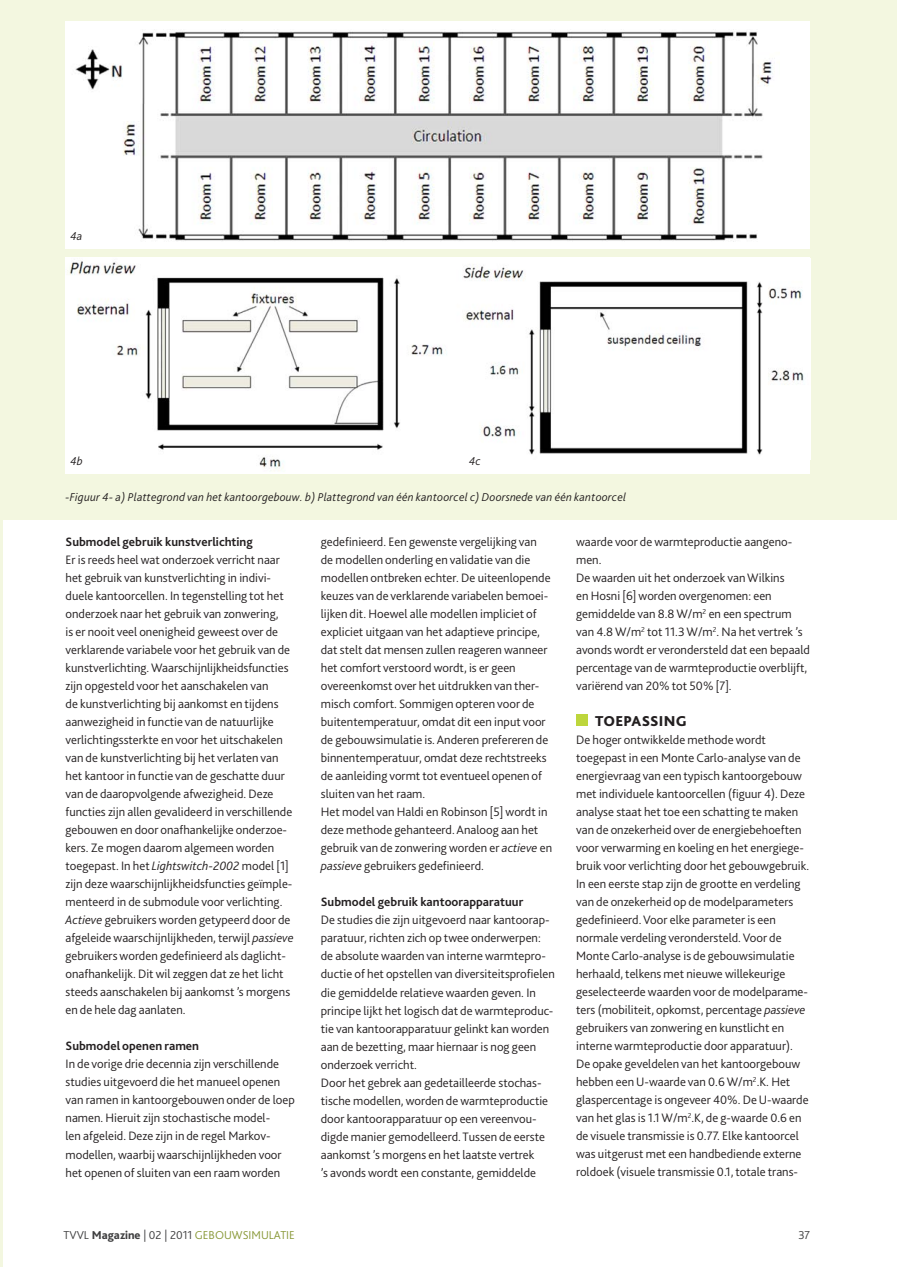
<style>
.page{position:relative;width:897px;height:1267px;background:#fff}
.page>*{position:absolute;margin:0;border:0;box-sizing:border-box;transform-origin:0 0}
.t1{font:800 15px "Bliss 2";letter-spacing:.015em;color:#231f20}
.t2{font:300 12.75px/18px "Bliss 2";color:#231f20}
.t3{font:700 12.75px "Bliss 2";color:#231f20}
.t4{font:italic 300 12px "Bliss 2";letter-spacing:.01em;color:#231f20}
.t5{font:300 12px "Bliss 2";color:#879735}
.t6{font:300 12px "Bliss 2";color:#3e3e3f}
.s1{font-style:italic}
.s2{color:#3e3e3f}
.s3{font-weight:800;color:#3e3e3f}
</style>
<div class="page">
<div style="left:3px;top:0;width:893px;height:519px;background:#f3f7e0"></div>
<hr style="left:0;top:0;width:3px;height:1266px;background:#f3f7e0">
<div style="left:576px;top:714px;width:11px;height:12px;background:#bdd63c"></div>
<div style="left:66px;top:21px;width:744px;height:228px;background:#fff"></div>
<img style="left:75px;top:29px;width:698px;height:213px">
<img style="left:66px;top:258px;width:382px;height:215px">
<div style="left:448px;top:258px;width:362px;height:216px;background:#fff"></div>
<img style="left:463px;top:264px;width:341px;height:191px">
<p class="t4" style="left:70px;top:231px;width:14px">4a</p>
<p class="t4" style="left:70px;top:456px;width:14px">4b</p>
<p class="t4" style="left:468px;top:456px;width:14px">4c</p>
<p class="t4" style="left:66px;top:492px;width:562px">-Figuur 4- a) Plattegrond van het kantoorgebouw. b) Plattegrond van één kantoorcel c) Doorsnede van één kantoorcel</p>
<p class="t3" style="left:66px;top:537px;width:189px">Submodel gebruik kunstverlichting</p>
<p class="t2" style="left:66px;top:551px;width:229px">Er is reeds heel wat onderzoek verricht naar het gebruik van kunstverlichting in indivi&shy;duele kantoorcellen. In tegenstelling tot het onderzoek naar het gebruik van zonwering,<br>is er nooit veel onenigheid geweest over de verklarende variabele voor het gebruik van de kunstverlichting. Waarschijnlijkheidsfuncties zijn opgesteld voor het aanschakelen van<br>de kunstverlichting bij aankomst en tijdens aanwezigheid in functie van de natuurlijke verlichtingssterkte en voor het uitschakelen van de kunstverlichting bij het verlaten van het kantoor in functie van de geschatte duur van de daaropvolgende afwezigheid. Deze functies zijn allen gevalideerd in verschillende gebouwen en door onafhankelijke onderzoe&shy;kers. Ze mogen daarom algemeen worden toegepast. In het <span class="s1">Lightswitch-2002</span> model [1] zijn deze waarschijnlijkheidsfuncties geïmple&shy;menteerd in de submodule voor verlichting.<br><span class="s1">Actieve</span> gebruikers worden getypeerd door de afgeleide waarschijnlijkheden, terwijl <span class="s1">passieve </span>gebruikers worden gedefinieerd als daglicht&shy;onafhankelijk. Dit wil zeggen dat ze het licht steeds aanschakelen bij aankomst ’s morgens en de hele dag aanlaten.</p>
<p class="t3" style="left:66px;top:1041px;width:135px">Submodel openen ramen</p>
<p class="t2" style="left:66px;top:1055px;width:231px">In de vorige drie decennia zijn verschillende studies uitgevoerd die het manueel openen van ramen in kantoorgebouwen onder de loep namen. Hieruit zijn stochastische model-<br>len afgeleid. Deze zijn in de regel Markov&shy;modellen, waarbij waarschijnlijkheden voor het openen of sluiten van een raam worden</p>
<p class="t2" style="left:321px;top:533px;width:233px">gedefinieerd. Een gewenste vergelijking van de modellen onderling en validatie van die modellen ontbreken echter. De uiteenlopende keuzes van de verklarende variabelen bemoei&shy;lijken dit. Hoewel alle modellen impliciet of expliciet uitgaan van het adaptieve principe, dat stelt dat mensen zullen reageren wanneer het comfort verstoord wordt, is er geen overeenkomst over het uitdrukken van ther&shy;misch comfort. Sommigen opteren voor de buitentemperatuur, omdat dit een input voor de gebouwsimulatie is. Anderen prefereren de binnentemperatuur, omdat deze rechtstreeks de aanleiding vormt tot eventueel openen of sluiten van het raam.<br>Het model van Haldi en Robinson [5] wordt in deze methode gehanteerd. Analoog aan het gebruik van de zonwering worden er <span class="s1">actieve</span> en <span class="s1">passieve</span> gebruikers gedefinieerd.</p>
<p class="t3" style="left:321px;top:897px;width:204px">Submodel gebruik kantoorapparatuur</p>
<p class="t2" style="left:321px;top:911px;width:235px">De studies die zijn uitgevoerd naar kantoorap&shy;paratuur, richten zich op twee onderwerpen: de absolute waarden van interne warmtepro&shy;ductie of het opstellen van diversiteitsprofielen die gemiddelde relatieve waarden geven. In principe lijkt het logisch dat de warmteproduc&shy;tie van kantoorapparatuur gelinkt kan worden aan de bezetting, maar hiernaar is nog geen onderzoek verricht.<br>Door het gebrek aan gedetailleerde stochas&shy;tische modellen, worden de warmteproductie door kantoorapparatuur op een vereenvou&shy;digde manier gemodelleerd. Tussen de eerste aankomst ’s morgens en het laatste vertrek<br>’s avonds wordt een constante, gemiddelde</p>
<p class="t2" style="left:576px;top:534px;width:235px">waarde voor de warmteproductie aangeno&shy;men.<br>De waarden uit het onderzoek van Wilkins<br>en Hosni [6] worden overgenomen: een gemiddelde van 8.8 W/m<sup>2</sup> en een spectrum van 4.8 W/m<sup>2</sup> tot 11.3 W/m<sup>2</sup>. Na het vertrek ’s avonds wordt er verondersteld dat een bepaald percentage van de warmteproductie overblijft, variërend van 20% tot 50% [7].</p>
<p class="t1" style="left:595px;top:712px;width:93px">TOEPASSING</p>
<p class="t2" style="left:576px;top:731px;width:234px">De hoger ontwikkelde methode wordt toegepast in een Monte Carlo-analyse van de energievraag van een typisch kantoorgebouw met individuele kantoorcellen (figuur 4). Deze analyse staat het toe een schatting te maken van de onzekerheid over de energiebehoeften voor verwarming en koeling en het energiege&shy;bruik voor verlichting door het gebouwgebruik.<br>In een eerste stap zijn de grootte en verdeling van de onzekerheid op de modelparameters gedefinieerd. Voor elke parameter is een normale verdeling verondersteld. Voor de Monte Carlo-analyse is de gebouwsimulatie herhaald, telkens met nieuwe willekeurige geselecteerde waarden voor de modelparame&shy;ters (mobiliteit, opkomst, percentage <span class="s1">passieve </span>gebruikers van zonwering en kunstlicht en interne warmteproductie door apparatuur).<br>De opake geveldelen van het kantoorgebouw hebben een U-waarde van 0.6 W/m<sup>2</sup>.K. Het glaspercentage is ongeveer 40%. De U-waarde van het glas is 1.1 W/m<sup>2</sup>.K, de g-waarde 0.6 en de visuele transmissie is 0.77. Elke kantoorcel was uitgerust met een handbediende externe roldoek (visuele transmissie 0.1, totale trans-</p>
<p class="t5" style="left:63px;top:1229px;width:233px"><span class="s2">TVVL</span> <span class="s3">Magazine</span> <span class="s2">| 02 | 2011</span> GEBOUWSIMULATIE</p>
<p class="t6" style="left:798px;top:1229px;width:13px">37</p>
</div>
